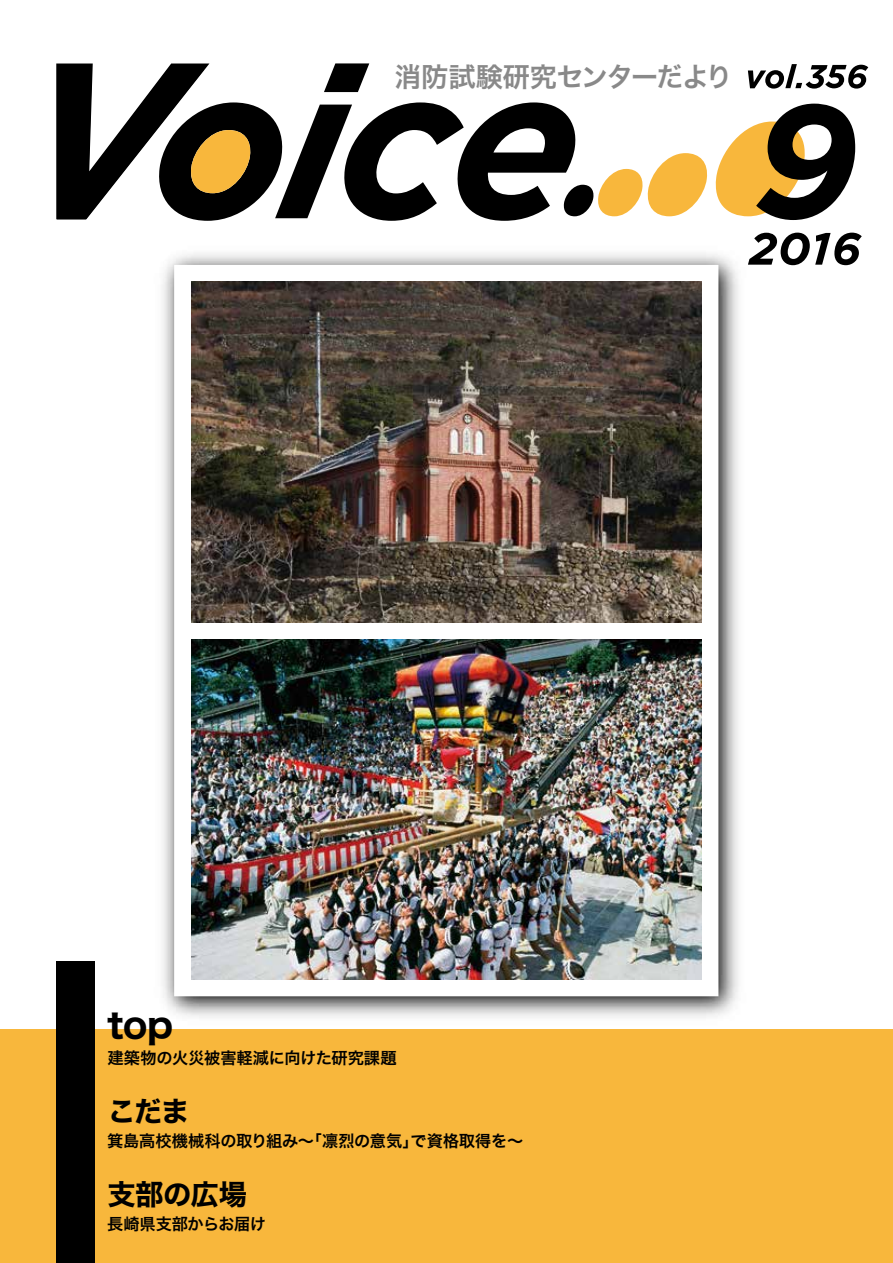
<style>
.page{position:relative;width:893px;height:1263px;background:#fff}
.page>*{position:absolute;margin:0;border:0;box-sizing:border-box;transform-origin:0 0}
.t1{font:35.1px "Hira Kaku Std N W7";color:#000}
.t2{font:28.35px "Hira Kaku Std N W7";letter-spacing:-.03em;color:#000}
.t3{font:27px "Hira Kaku Std N W6";letter-spacing:-.035em;color:#898989}
.t4{font:16.2px "Hira Kaku Std N W6";letter-spacing:-.015em;color:#000}
</style>
<div class="page">
<div style="left:0;top:1029px;width:893px;height:234px;background:#f8b73c"></div>
<div style="left:56px;top:961px;width:39px;height:302px;background:#000"></div>
<img style="left:162px;top:232px;width:607px;height:786px">
<div style="left:191px;top:282px;width:510px;height:697px;background:#fff"></div>
<img style="left:191px;top:282px;width:510px;height:340px">
<img style="left:191px;top:639px;width:510px;height:340px">
<svg style="left:56px;top:63px;width:812px;height:158px"></svg>
<svg style="left:748px;top:233px;width:114px;height:32px"></svg>
<h3 class="t3" style="left:395px;top:56px;width:340px">消防試験研究センターだより</h3>
<h1 class="t1" style="left:107px;top:997px;width:67px">top</h1>
<p class="t4" style="left:107px;top:1045px;width:291px">建築物の火災被害軽減に向けた研究課題</p>
<h2 class="t2" style="left:107px;top:1089px;width:83px">こだま</h2>
<p class="t4" style="left:107px;top:1128px;width:418px">箕島高校機械科の取り組み～「凛烈の意気」で資格取得を～</p>
<h2 class="t2" style="left:107px;top:1172px;width:141px">支部の広場</h2>
<p class="t4" style="left:107px;top:1212px;width:160px">長崎県支部からお届け</p>
</div>
